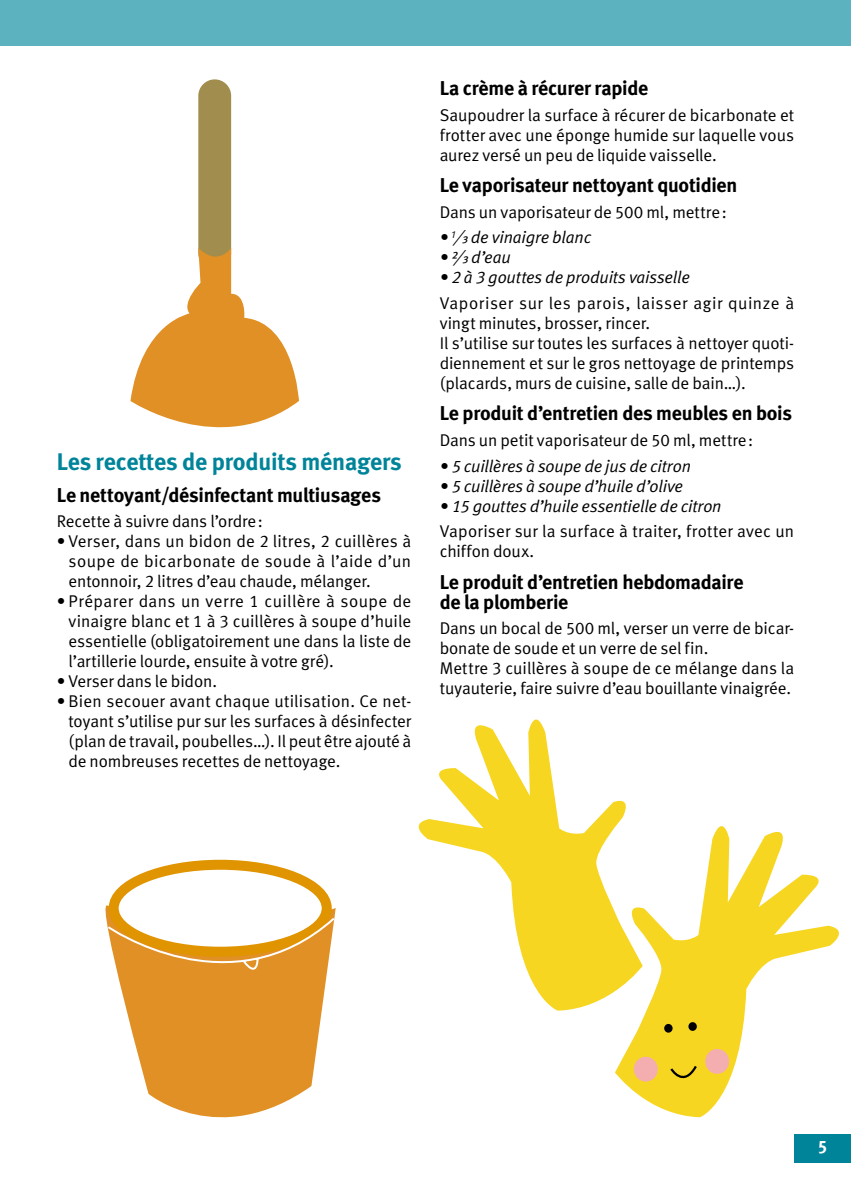
<style>
.page{position:relative;width:851px;height:1191px;background:#fff}
.page>*{position:absolute;margin:0;border:0;box-sizing:border-box;transform-origin:0 0}
.t1{font:24px "Meta Bold LF";letter-spacing:-.01em;color:#00849a}
.t2{font:20px/20px "Meta Bold LF";letter-spacing:-.015em;color:#000}
.t3{font:18px "Meta Bold LF";color:#fff;scale:.95 1}
.t4{font:17px/20px "Meta Normal LF";letter-spacing:-.005em;color:#000;text-align:justify}
.t5{font:italic 17px "Meta Normal LF";letter-spacing:-.01em;color:#000}
.s1{font-family:"Meta Normal Italic Expert";font-style:normal}
</style>
<div class="page">
<div style="left:794px;top:1134px;width:56px;height:28px;background:#00849a"></div>
<div style="left:0;top:0;width:850px;height:45px;background:#5cb2bf"></div>
<svg style="left:105px;top:901px;width:231px;height:217px;fill:#e09024"></svg>
<div style="left:114px;top:864px;width:212px;height:87px;background:#fff;border-radius:50%"></div>
<div style="left:109px;top:859px;width:222px;height:97px;border:10px solid #e09400;border-radius:50%"></div>
<svg style="left:106px;top:915px;width:230px;height:96px"></svg>
<div style="left:198px;top:79px;width:33px;height:191px;background:#a18e4e;border-radius:16px"></div>
<svg style="left:130px;top:248px;width:169px;height:180px"></svg>
<svg style="left:615px;top:826px;width:224px;height:291px"></svg>
<svg style="left:418px;top:719px;width:224px;height:291px"></svg>
<div style="left:705px;top:1049px;width:24px;height:24px;background:#f4aeb0;border-radius:50%"></div>
<div style="left:633px;top:1056px;width:24px;height:25px;background:#f4aeb0;border-radius:50%"></div>
<svg style="left:669px;top:1063px;width:29px;height:25px"></svg>
<div style="left:664px;top:1024px;width:8px;height:8px;background:#000;border-radius:50%"></div>
<div style="left:688px;top:1022px;width:8px;height:8px;background:#000;border-radius:50%"></div>
<h1 class="t1" style="left:57px;top:447px;width:346px">Les recettes de produits ménagers</h1>
<p class="t2" style="left:57px;top:484px;width:326px">Le nettoyant/désinfectant multiusages</p>
<p class="t4" style="left:57px;top:511px;width:207px">Recette à suivre dans l’ordre:</p>
<p class="t4" style="left:68px;top:531px;width:344px;text-indent:-12px">• Verser, dans un bidon de 2 litres, 2 cuillères à soupe de bicarbonate de soude à l’aide d’un entonnoir, 2 litres d’eau chaude, mélanger.</p>
<p class="t4" style="left:68px;top:591px;width:344px;text-indent:-12px">• Préparer dans un verre 1 cuillère à soupe de vinaigre blanc et 1 à 3 cuillères à soupe d’huile essentielle (obligatoirement une dans la liste de l’artillerie lourde, ensuite à votre gré).</p>
<p class="t4" style="left:57px;top:671px;width:162px">• Verser dans le bidon.</p>
<p class="t4" style="left:68px;top:691px;width:344px;text-indent:-12px">• Bien secouer avant chaque utilisation. Ce net&shy;toyant s’utilise pur sur les surfaces à désinfecter (plan de travail, poubelles…). Il peut être ajouté à de nombreuses recettes de nettoyage.</p>
<p class="t2" style="left:439px;top:78px;width:210px">La crème à récurer rapide</p>
<p class="t4" style="left:439px;top:104px;width:356px">Saupoudrer la surface à récurer de bicarbonate et frotter avec une éponge humide sur laquelle vous aurez versé un peu de liquide vaisselle.</p>
<p class="t2" style="left:439px;top:175px;width:299px">Le vaporisateur nettoyant quotidien</p>
<p class="t4" style="left:439px;top:201px;width:288px">Dans un vaporisateur de 500 ml, mettre:</p>
<p class="t5" style="left:439px;top:228px;width:153px">• <sup>1</sup>⁄<span class="s1">d</span> de vinaigre blanc</p>
<p class="t5" style="left:439px;top:248px;width:73px">• <span class="s1">C</span>⁄<span class="s1">d</span> d’eau</p>
<p class="t5" style="left:439px;top:267px;width:252px">• 2 à 3 gouttes de produits vaisselle</p>
<p class="t4" style="left:439px;top:293px;width:356px;text-align:left">Vaporiser sur les parois, laisser agir quinze à vingt minutes, brosser, rincer.<br>Il s’utilise sur toutes les surfaces à nettoyer quoti&shy;diennement et sur le gros nettoyage de printemps (placards, murs de cuisine, salle de bain…).</p>
<p class="t2" style="left:439px;top:403px;width:354px">Le produit d’entretien des meubles en bois</p>
<p class="t4" style="left:439px;top:430px;width:315px">Dans un petit vaporisateur de 50 ml, mettre:</p>
<p class="t5" style="left:439px;top:456px;width:253px">• 5 cuillères à soupe de jus de citron</p>
<p class="t5" style="left:439px;top:476px;width:245px">• 5 cuillères à soupe d’huile d’olive</p>
<p class="t5" style="left:439px;top:496px;width:283px">• 15 gouttes d’huile essentielle de citron</p>
<p class="t4" style="left:439px;top:521px;width:356px">Vaporiser sur la surface à traiter, frotter avec un chiffon doux.</p>
<p class="t2" style="left:439px;top:571px;width:305px">Le produit d’entretien hebdomadaire de la plomberie</p>
<p class="t4" style="left:439px;top:618px;width:356px;text-align:left">Dans un bocal de 500 ml, verser un verre de bicar&shy;bonate de soude et un verre de sel fin.<br>Mettre 3 cuillères à soupe de ce mélange dans la tuyauterie, faire suivre d’eau bouillante vinaigrée.</p>
<p class="t3" style="left:817px;top:1136px;width:12px">5</p>
</div>
